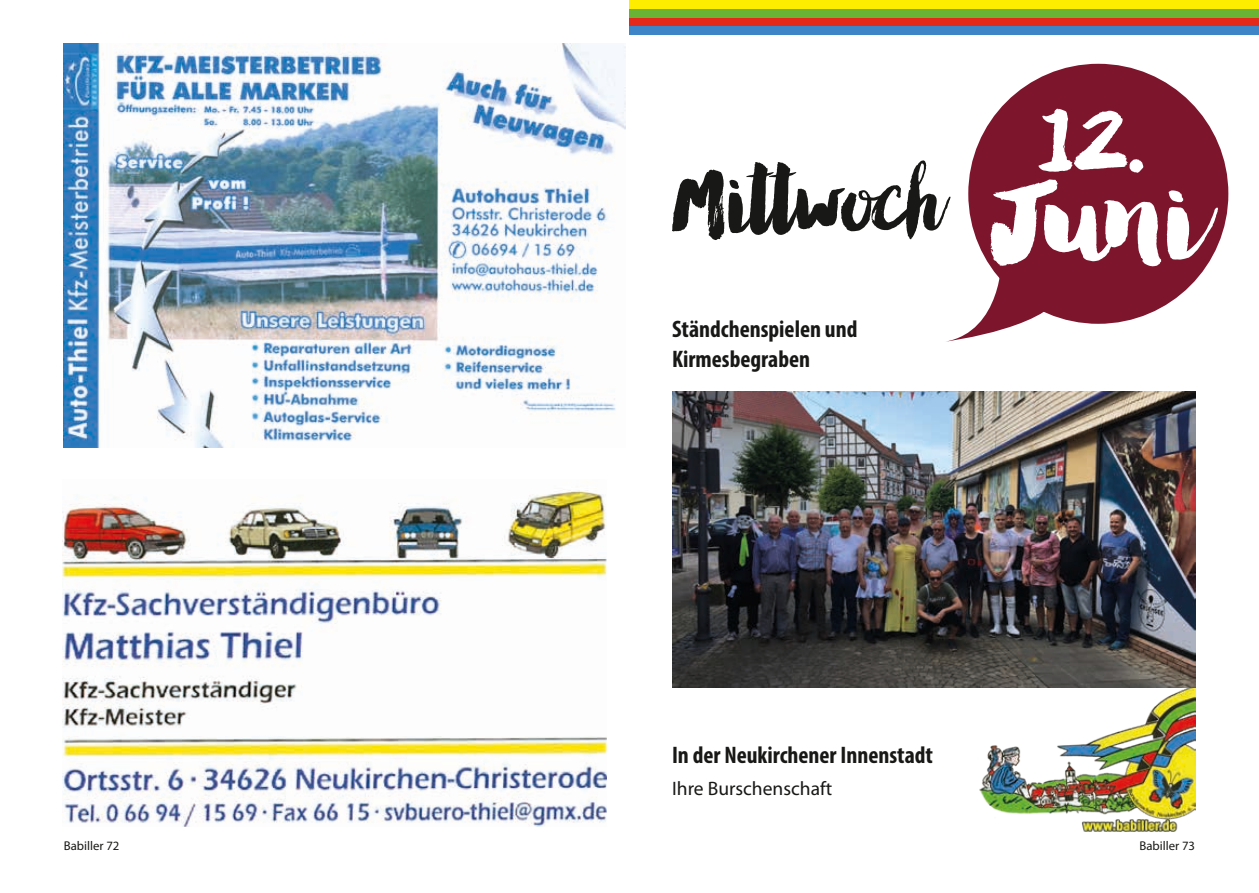
<style>
.page{position:relative;width:1259px;height:893px;background:#fff}
.page>*{position:absolute;margin:0;border:0;box-sizing:border-box;transform-origin:0 0}
.t1{font:140.25px "Manhattan Darling";color:#fff;scale:1.18 1}
.t2{font:123.45px "Manhattan Darling";color:#fff}
.t3{font:108px "Manhattan Darling";letter-spacing:.03em;color:#181816}
.t4{font:700 condensed 24px/30.6px "Myriad Pro";color:#181816}
.t5{font:19.5px "Myriad Pro";color:#181816}
.t6{font:12.75px "Myriad Pro";color:#181816}
</style>
<div class="page">
<img style="left:979px;top:688px;width:216px;height:143px">
<div style="left:629px;top:0;width:630px;height:10px;background:#ffed00"></div>
<div style="left:629px;top:10px;width:630px;height:8px;background:#69b435"></div>
<div style="left:629px;top:18px;width:630px;height:8px;background:#e42819"></div>
<div style="left:629px;top:26px;width:630px;height:9px;background:#3d85c6"></div>
<img style="left:63px;top:486px;width:543px;height:340px">
<img style="left:64px;top:43px;width:561px;height:405px">
<div style="left:968px;top:64px;width:260px;height:260px;background:#7d152c;border-radius:50%"></div>
<svg style="left:946px;top:258px;width:117px;height:84px"></svg>
<img style="left:672px;top:391px;width:523px;height:297px">
<h3 class="t3" style="left:672px;top:162px;width:271px">Mittwoch</h3>
<p class="t4" style="left:672px;top:313px;width:187px">Ständchenspielen und<br>Kirmesbegraben</p>
<h2 class="t2" style="left:1040px;top:91px;width:108px">12.</h2>
<h1 class="t1" style="left:988px;top:167px;width:172px">Juni</h1>
<p class="t4" style="left:672px;top:739px;width:262px">In der Neukirchener Innenstadt</p>
<p class="t5" style="left:672px;top:777px;width:162px">Ihre Burschenschaft</p>
<p class="t6" style="left:64px;top:838px;width:57px">Babiller 72</p>
<p class="t6" style="left:1139px;top:838px;width:57px">Babiller 73</p>
</div>
